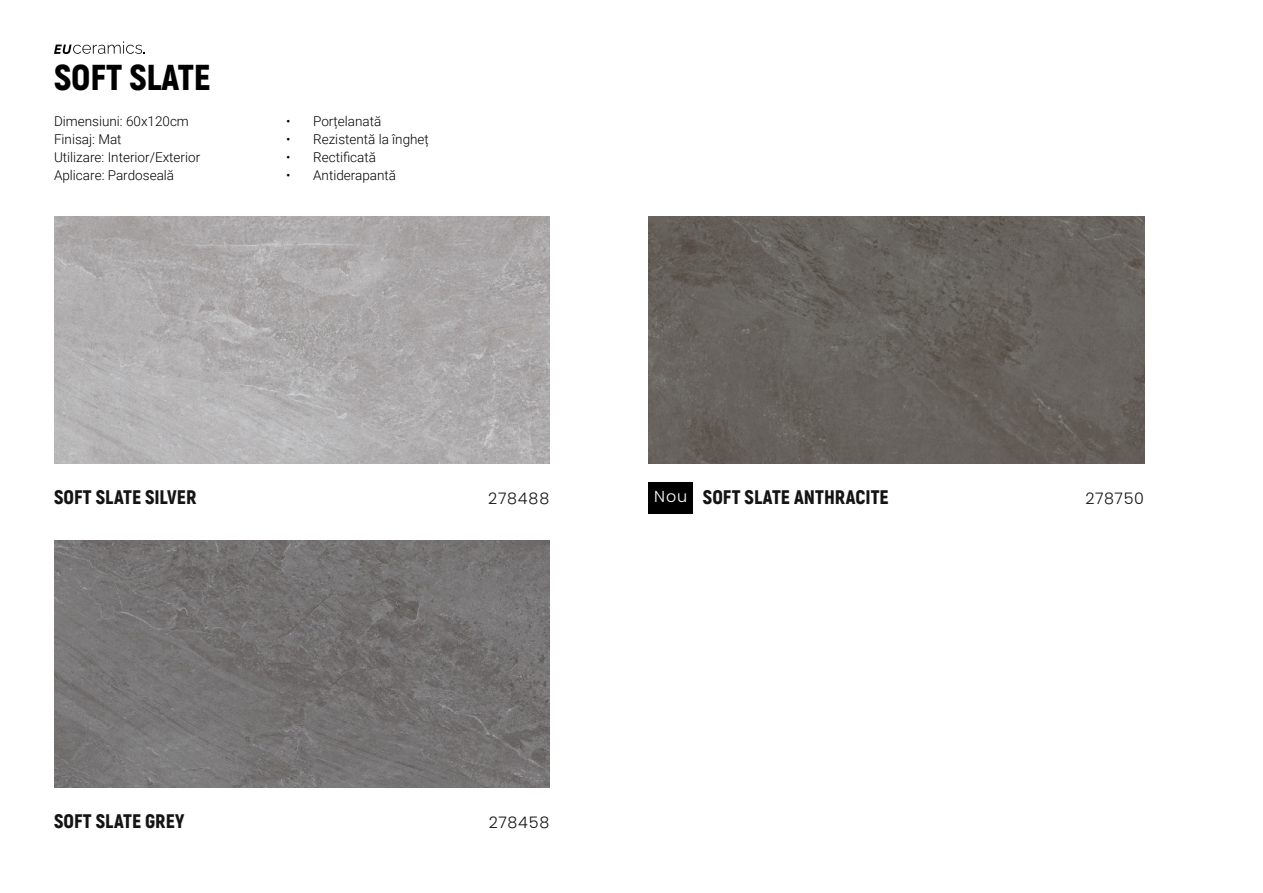
<style>
.page{position:relative;width:1263px;height:893px;background:#fff}
.page>*{position:absolute;margin:0;border:0;box-sizing:border-box;transform-origin:0 0}
.t1{font:900 36px "Akrobat";color:#000}
.t2{font:900 19.65px "Akrobat";letter-spacing:.005em;color:#141414}
.t3{font:300 15.9px "Poppins";letter-spacing:.04em;color:#141414}
.t4{font:300 13.5px/18px "Roboto";color:#000}
.s1{font-family:"Poppins";font-weight:300;font-size:15.9px;color:#fff}
</style>
<div class="page">
<img style="left:54px;top:216px;width:496px;height:247px">
<img style="left:54px;top:540px;width:496px;height:248px">
<img style="left:649px;top:216px;width:495px;height:247px">
<div style="left:649px;top:482px;width:44px;height:31px;background:#000"></div>
<svg style="left:54px;top:41px;width:91px;height:13px"></svg>
<h1 class="t1" style="left:54px;top:54px;width:158px">SOFT SLATE</h1>
<p class="t4" style="left:54px;top:112px;width:148px">Dimensiuni: 60x120cm<br>Finisaj: Mat<br>Utilizare: Interior/Exterior</p>
<p class="t4" style="left:286px;top:112px;width:97px">• Porțelanată</p>
<p class="t4" style="left:286px;top:130px;width:144px">• Rezistentă la îngheț</p>
<p class="t4" style="left:286px;top:148px;width:91px">• Rectificată</p>
<p class="t4" style="left:286px;top:166px;width:111px">• Antiderapantă</p>
<p class="t4" style="left:54px;top:166px;width:122px">Aplicare: Pardoseală</p>
<h2 class="t2" style="left:54px;top:484px;width:144px">SOFT SLATE SILVER</h2>
<p class="t3" style="left:488px;top:490px;width:63px">278488</p>
<h2 class="t2" style="left:654px;top:484px;width:236px"><span class="s1">Nou</span> SOFT SLATE ANTHRACITE</h2>
<p class="t3" style="left:1085px;top:489px;width:60px">278750</p>
<h2 class="t2" style="left:54px;top:808px;width:132px">SOFT SLATE GREY</h2>
<p class="t3" style="left:489px;top:813px;width:62px">278458</p>
</div>
